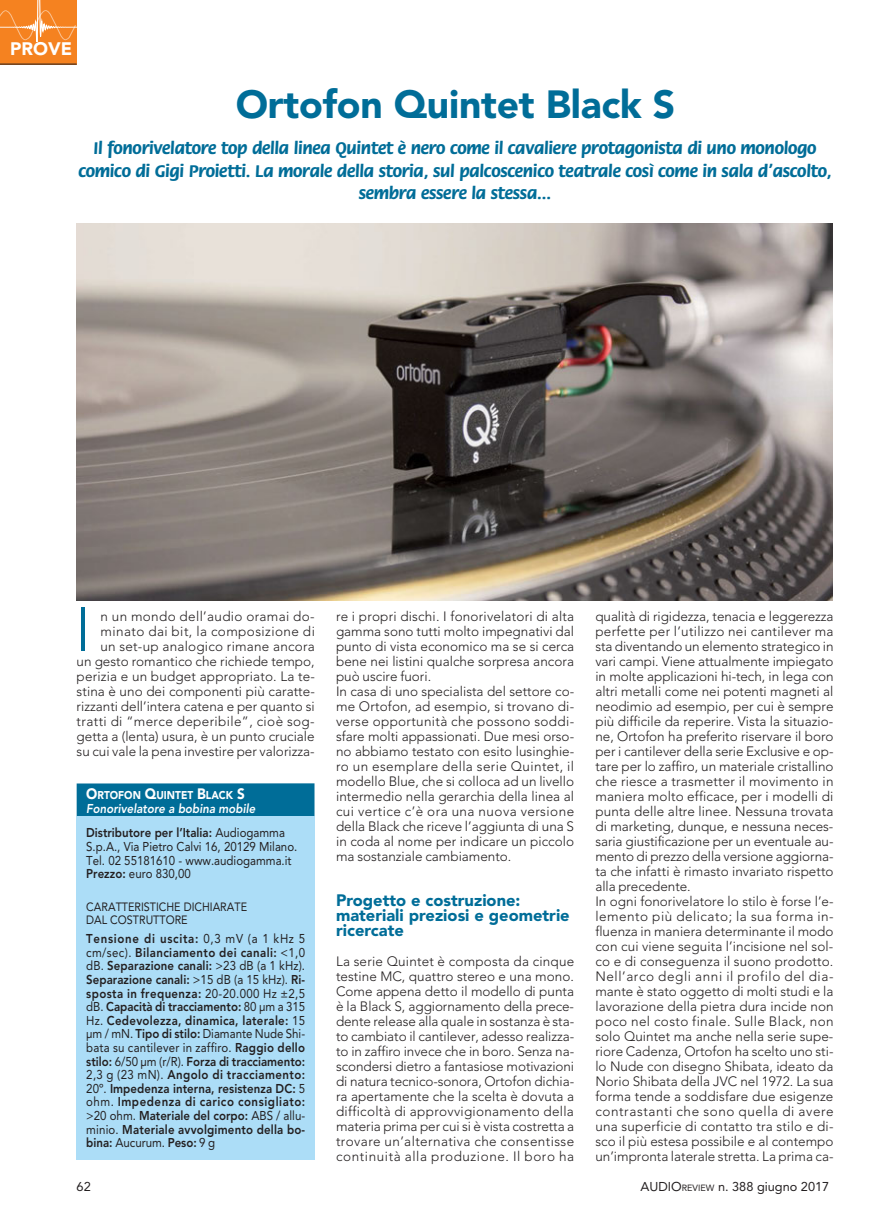
<style>
.page{position:relative;width:893px;height:1217px;background:#fff}
.page>*{position:absolute;margin:0;border:0;box-sizing:border-box;transform-origin:0 0}
.t1{font:700 69px "Graphite Std";color:#006d98}
.t2{font:900 39px "Avenir";letter-spacing:-.005em;color:#006d98}
.t3{font:700 18px/22.5px "Flora Std";letter-spacing:-.015em;color:#006d98;text-align:center}
.t4{font:900 18px "Avenir";color:#fff}
.t5{font:900 16.5px/15px "Avenir";color:#006d98}
.t6{font:300 13.5px/15px "Avenir";color:#231f20}
.t7{font:800 12.75px/13.6px "Avenir";letter-spacing:.015em;color:#231f20;text-align:justify;scale:.9 1}
.t8{font:12.75px/13.6px "Avenir";color:#231f20;scale:.9 1}
.t9{font:italic 800 12.75px/24.8px "Avenir";color:#fff;scale:.9 1}
.t10{font:12.75px "Avenir";color:#231f20}
.t11{font:12px/12.8px "Avenir";color:#231f20;scale:.9 1}
.t12{font:900 11.25px "Avenir";color:#fff;scale:.9 1}
.s1{font-size:15px}
.s2{font-style:normal;color:#231f20}
.s3{font-weight:400;font-style:normal;color:#231f20}
.s4{font-weight:800}
.s5{font-weight:400}
.s6{font-size:9px}
</style>
<div class="page">
<div style="left:0;top:0;width:77px;height:64px;background:#f58220"></div>
<hr style="left:0;top:64px;width:77px;height:1px;background:#231f20">
<div style="left:77px;top:783px;width:238px;height:35px;background:#006d98"></div>
<div style="left:77px;top:816px;width:238px;height:343px;background:#acddf7"></div>
<img style="left:77px;top:224px;width:756px;height:376px">
<svg style="left:0;top:0;width:77px;height:42px"></svg>
<h3 class="t4" style="left:10px;top:33px;width:63px">PROVE</h3>
<h2 class="t2" style="left:236px;top:71px;width:441px">Ortofon Quintet Black S</h2>
<h3 class="t3" style="left:78px;top:138px;width:755px">Il fonorivelatore top della linea Quintet è nero come il cavaliere protagonista di uno monologo comico di Gigi Proietti. La morale della storia, sul palcoscenico teatrale così come in sala d’ascolto, sembra essere la stessa...</h3>
<h1 class="t1" style="left:77px;top:603px;width:15px">I</h1>
<p class="t6" style="left:336px;top:609px;width:240px">re i propri dischi. I fonorivelatori di alta gamma sono tutti molto impegnativi dal punto di vista economico ma se si cerca bene nei listini qualche sorpresa ancora può uscire fuori.<br>In casa di uno specialista del settore co&shy;me Ortofon, ad esempio, si trovano di&shy;verse opportunità che possono soddi&shy;sfare molti appassionati. Due mesi orso&shy;no abbiamo testato con esito lusinghie&shy;ro un esemplare della serie Quintet, il modello Blue, che si colloca ad un livello intermedio nella gerarchia della linea al cui vertice c’è ora una nuova versione della Black che riceve l’aggiunta di una S in coda al nome per indicare un piccolo ma sostanziale cambiamento.</p>
<p class="t5" style="left:336px;top:892px;width:235px">Progetto e costruzione: materiali preziosi e geometrie ricercate</p>
<p class="t6" style="left:336px;top:954px;width:240px;text-align:justify">La serie Quintet è composta da cinque testine MC, quattro stereo e una mono.<br>Come appena detto il modello di punta è la Black S, aggiornamento della prece&shy;dente release alla quale in sostanza è sta&shy;to cambiato il cantilever, adesso realizza&shy;to in zaffiro invece che in boro. Senza na&shy;scondersi dietro a fantasiose motivazioni di natura tecnico-sonora, Ortofon dichia&shy;ra apertamente che la scelta è dovuta a difficoltà di approvvigionamento della materia prima per cui si è vista costretta a trovare un’alternativa che consentisse continuità alla produzione. Il boro ha</p>
<p class="t6" style="left:77px;top:609px;width:240px;text-align:right">n un mondo dell’audio oramai do&shy;minato dai bit, la composizione di<br>un set-up analogico rimane ancora<br>un gesto romantico che richiede tempo, perizia e un budget appropriato. La te&shy;stina è uno dei componenti più caratte&shy;rizzanti dell’intera catena e per quanto si tratti di “merce deperibile”, cioè sog&shy;getta a (lenta) usura, è un punto cruciale su cui vale la pena investire per valorizza-</p>
<p class="t6" style="left:595px;top:609px;width:240px">qualità di rigidezza, tenacia e leggerezza perfette per l’utilizzo nei cantilever ma sta diventando un elemento strategico in vari campi. Viene attualmente impiegato in molte applicazioni hi-tech, in lega con altri metalli come nei potenti magneti al neodimio ad esempio, per cui è sempre più difficile da reperire. Vista la situazio&shy;ne, Ortofon ha preferito riservare il boro per i cantilever della serie Exclusive e op&shy;tare per lo zaffiro, un materiale cristallino che riesce a trasmetter il movimento in maniera molto efficace, per i modelli di punta delle altre linee. Nessuna trovata di marketing, dunque, e nessuna neces&shy;saria giustificazione per un eventuale au&shy;mento di prezzo della versione aggiorna&shy;ta che infatti è rimasto invariato rispetto alla precedente.<br>In ogni fonorivelatore lo stilo è forse l’e&shy;lemento più delicato; la sua forma in&shy;fluenza in maniera determinante il modo con cui viene seguita l’incisione nel sol&shy;co e di conseguenza il suono prodotto.<br>Nell’arco degli anni il profilo del dia&shy;mante è stato oggetto di molti studi e la lavorazione della pietra dura incide non poco nel costo finale. Sulle Black, non solo Quintet ma anche nella serie supe&shy;riore Cadenza, Ortofon ha scelto uno sti&shy;lo Nude con disegno Shibata, ideato da Norio Shibata della JVC nel 1972. La sua forma tende a soddisfare due esigenze contrastanti che sono quella di avere una superficie di contatto tra stilo e di&shy;sco il più estesa possibile e al contempo un’impronta laterale stretta. La prima ca-</p>
<p class="t12" style="left:86px;top:785px;width:178px"><span class="s1">O</span>RTOFON <span class="s1">Q</span>UINTET <span class="s1">B</span>LACK <span class="s1">S</span></p>
<p class="t9" style="left:86px;top:795px;width:222px">Fonorivelatore a bobina mobile<br><span class="s2">Distributore per l’Italia:</span> <span class="s3">Audiogamma</span></p>
<p class="t8" style="left:86px;top:839px;width:236px">S.p.A., Via Pietro Calvi 16, 20129 Milano.<br>Tel. 02 55181610 - www.audiogamma.it<br><span class="s4">Prezzo:</span> euro 830,00</p>
<p class="t11" style="left:86px;top:900px;width:180px">CARATTERISTICHE DICHIARATE<br>DAL COSTRUTTORE</p>
<p class="t7" style="left:86px;top:933px;width:245px">Tensione di uscita: <span class="s5">0,3 mV (a 1 kHz 5 cm/sec).</span> Bilanciamento dei canali: <span class="s5">&lt;1,0 dB.</span> Separazione canali: <span class="s5">&gt;23 dB (a 1 kHz).<br></span>Separazione canali: <span class="s5">&gt;15 dB (a 15 kHz).</span> Ri&shy;sposta in frequenza: <span class="s5">20-20.000 Hz ±2,5 dB.</span> Capacità di tracciamento: <span class="s5">80 μm a 315<br>Hz.</span> Cedevolezza, dinamica, laterale: <span class="s5">15 μm / mN.</span> Tipo di stilo: <span class="s5">Diamante Nude Shi&shy;bata su cantilever in zaffiro.</span> Raggio dello stilo: <span class="s5">6/50 μm (r/R).</span> Forza di tracciamento:<br><span class="s5">2,3 g (23 mN).</span> Angolo di tracciamento:<br><span class="s5">20º.</span> Impedenza interna, resistenza DC: <span class="s5">5 ohm.</span> Impedenza di carico consigliato: <span class="s5">&gt;20 ohm.</span> Materiale del corpo: <span class="s5">ABS / allu&shy;minio.</span> Materiale avvolgimento della bo&shy;bina: <span class="s5">Aucurum.</span> Peso: <span class="s5">9 g</span></p>
<p class="t10" style="left:77px;top:1175px;width:16px">62</p>
<p class="t10" style="left:640px;top:1175px;width:190px">AUDIO<span class="s6">REVIEW</span> n. 388 giugno 2017</p>
</div>
